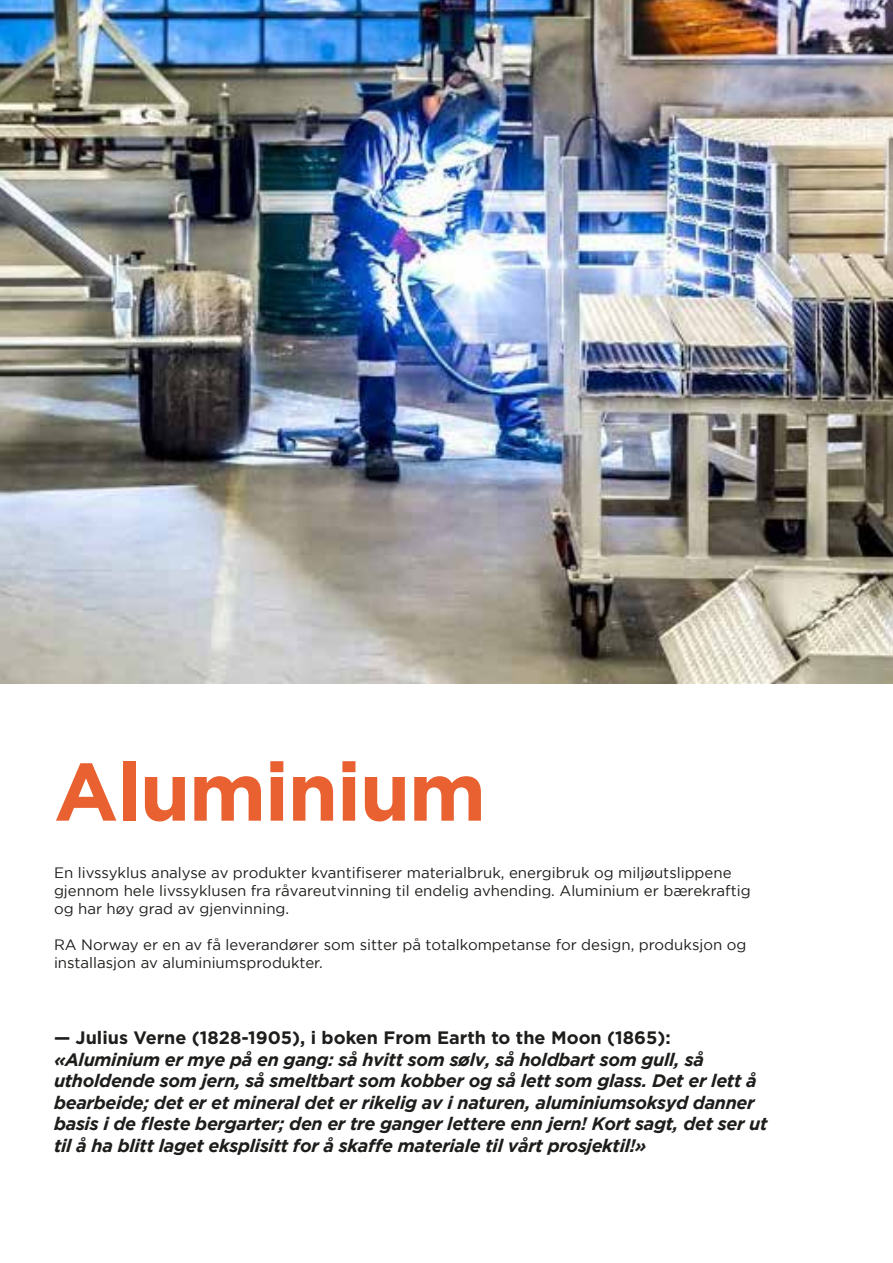
<style>
.page{position:relative;width:893px;height:1263px;background:#fff}
.page>*{position:absolute;margin:0;border:0;box-sizing:border-box;transform-origin:0 0}
.t1{font:700 81.45px "Gotham";letter-spacing:-.02em;color:#e96031}
.t2{font:italic 700 18px/21.6px "Gotham";letter-spacing:-.02em;color:#1d1d1b}
.t3{font:700 18px "Gotham";color:#1d1d1b}
.t4{font:15px/18px "Gotham";color:#1d1d1b}
</style>
<div class="page">
<img style="left:0;top:0;width:893px;height:683px">
<h1 class="t1" style="left:54px;top:745px;width:434px">Aluminium</h1>
<p class="t4" style="left:54px;top:864px;width:698px">En livssyklus analyse av produkter kvantifiserer materialbruk, energibruk og miljøutslippene gjennom hele livssyklusen fra råvareutvinning til endelig avhending. Aluminium er bærekraftig og har høy grad av gjenvinning.</p>
<p class="t4" style="left:54px;top:936px;width:694px">RA Norway er en av få leverandører som sitter på totalkompetanse for design, produksjon og installasjon av aluminiumsprodukter.</p>
<p class="t3" style="left:54px;top:1027px;width:618px">— Julius Verne (1828-1905), i boken From Earth to the Moon (1865):</p>
<p class="t2" style="left:54px;top:1048px;width:715px">«Aluminium er mye på en gang: så hvitt som sølv, så holdbart som gull, så utholdende som jern, så smeltbart som kobber og så lett som glass. Det er lett å bearbeide; det er et mineral det er rikelig av i naturen, aluminiumsoksyd danner basis i de fleste bergarter; den er tre ganger lettere enn jern! Kort sagt, det ser ut til å ha blitt laget eksplisitt for å skaffe materiale til vårt prosjektil!»</p>
</div>
